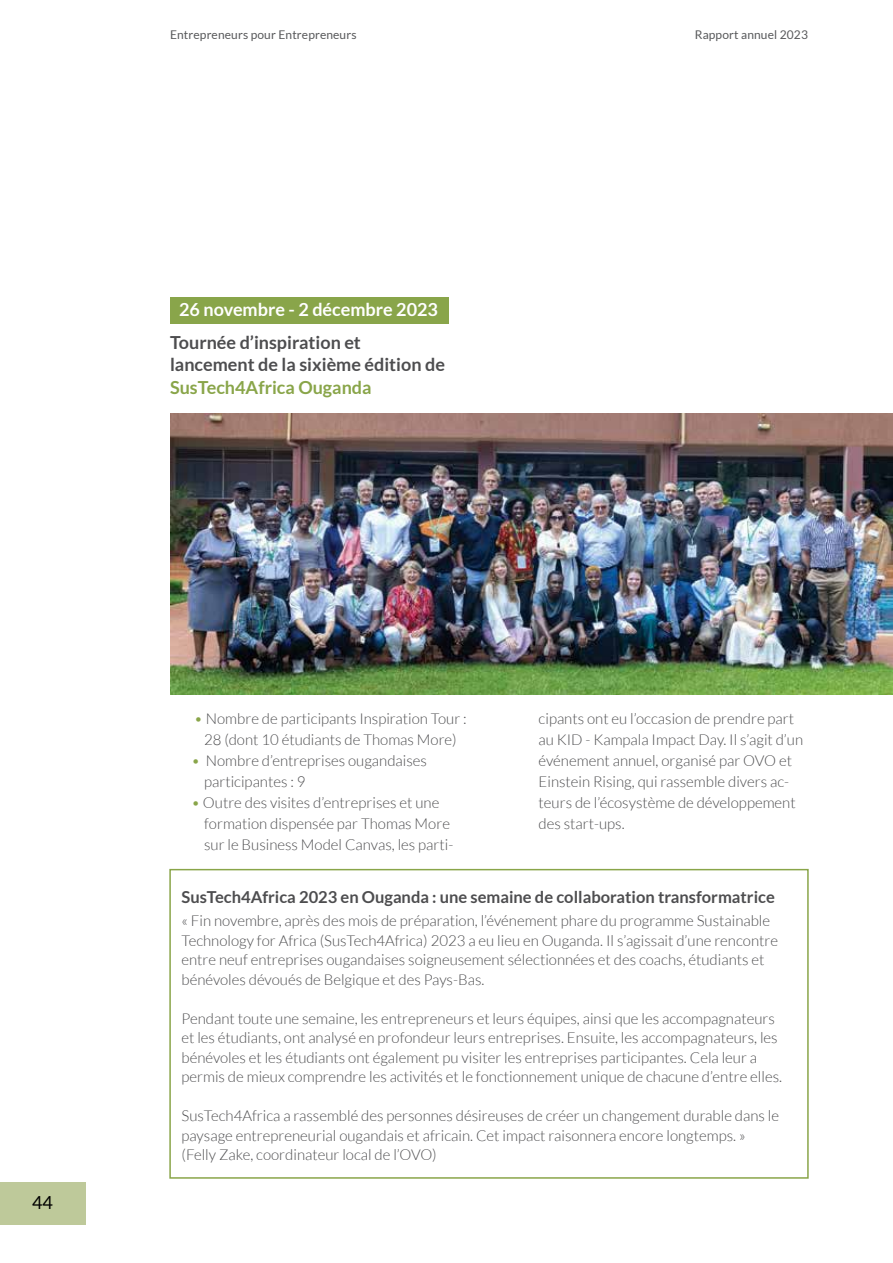
<style>
.page{position:relative;width:893px;height:1263px;background:#fff}
.page>*{position:absolute;margin:0;border:0;box-sizing:border-box;transform-origin:0 0}
.t1{font:700 18px/22.5px "Lato";color:#4d4d4f}
.t2{font:700 18px "Lato";color:#fff}
.t3{font:700 18px "Lato";color:#89a549}
.t4{font:18px "Lato";color:#000}
.t5{font:700 16.5px "Lato";color:#4d4d4f}
.t6{font:300 15px/21px "Lato";color:#4d4d4f}
.t7{font:12px "Lato";letter-spacing:.01em;color:#58595b}
.s1{color:#89a549}
</style>
<div class="page">
<div style="left:169px;top:869px;width:640px;height:310px;border:2px solid #89a549"></div>
<img style="left:170px;top:414px;width:723px;height:280px">
<div style="left:170px;top:298px;width:279px;height:25px;background:#89a54a"></div>
<div style="left:0;top:1182px;width:85px;height:43px;background:#bec99a"></div>
<p class="t7" style="left:170px;top:28px;width:188px">Entrepreneurs pour Entrepreneurs</p>
<p class="t7" style="left:695px;top:28px;width:115px">Rapport annuel 2023</p>
<p class="t2" style="left:179px;top:299px;width:260px">26 novembre - 2 décembre 2023</p>
<p class="t1" style="left:170px;top:331px;width:276px">Tournée d’inspiration et lancement de la sixième édition de</p>
<p class="t3" style="left:170px;top:377px;width:203px">SusTech4Africa Ouganda</p>
<p class="t4" style="left:32px;top:1192px;width:22px">44</p>
<p class="t6" style="left:194px;top:708px;width:274px;text-align:center"><span class="s1">•</span> Nombre de participants Inspiration Tour :<br>28 (dont 10 étudiants de Thomas More)</p>
<p class="t6" style="left:204px;top:750px;width:224px;text-indent:-13px"><span class="s1">•</span> Nombre d’entreprises ougandaises participantes : 9</p>
<p class="t6" style="left:204px;top:792px;width:251px;text-indent:-13px"><span class="s1">•</span> Outre des visites d’entreprises et une formation dispensée par Thomas More sur le Business Model Canvas, les parti-</p>
<p class="t6" style="left:539px;top:708px;width:266px">cipants ont eu l’occasion de prendre part au KID - Kampala Impact Day. Il s’agit d’un événement annuel, organisé par OVO et Einstein Rising, qui rassemble divers ac&shy;teurs de l’écosystème de développement des start-ups.</p>
<p class="t5" style="left:182px;top:887px;width:595px">SusTech4Africa 2023 en Ouganda : une semaine de collaboration transformatrice</p>
<p class="t6" style="left:182px;top:911px;width:598px;line-height:19.5px">« Fin novembre, après des mois de préparation, l’événement phare du programme Sustainable Technology for Africa (SusTech4Africa) 2023 a eu lieu en Ouganda. Il s’agissait d’une rencontre entre neuf entreprises ougandaises soigneusement sélectionnées et des coachs, étudiants et bénévoles dévoués de Belgique et des Pays-Bas.</p>
<p class="t6" style="left:182px;top:1009px;width:602px;line-height:19.5px">Pendant toute une semaine, les entrepreneurs et leurs équipes, ainsi que les accompagnateurs et les étudiants, ont analysé en profondeur leurs entreprises. Ensuite, les accompagnateurs, les bénévoles et les étudiants ont également pu visiter les entreprises participantes. Cela leur a permis de mieux comprendre les activités et le fonctionnement unique de chacune d’entre elles.</p>
<p class="t6" style="left:182px;top:1106px;width:599px;line-height:19.5px">SusTech4Africa a rassemblé des personnes désireuses de créer un changement durable dans le paysage entrepreneurial ougandais et africain. Cet impact raisonnera encore longtemps. » (Felly Zake, coordinateur local de l’OVO)</p>
</div>
